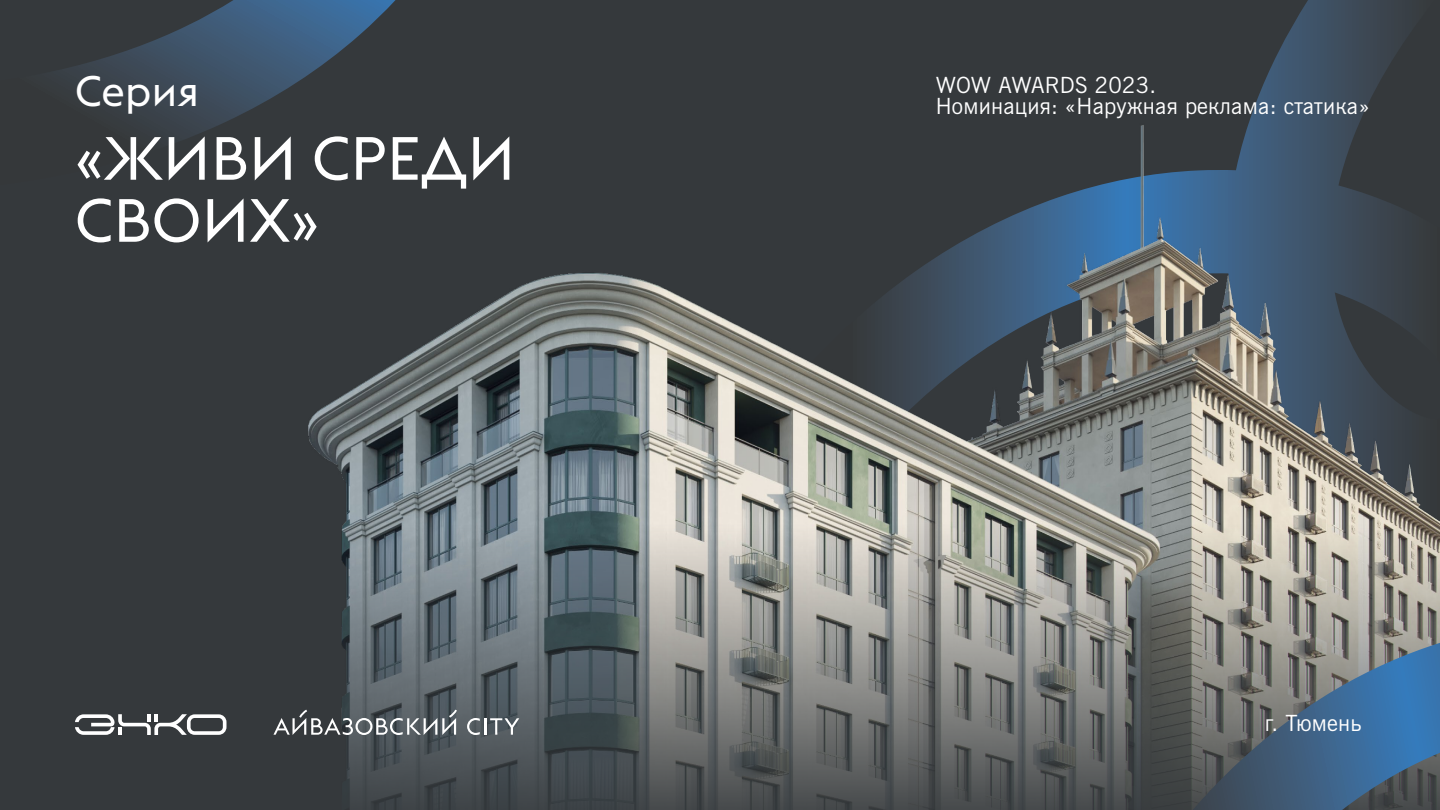
<style>
.page{position:relative;width:1440px;height:810px;background:#35393c}
.page>*{position:absolute;margin:0;border:0;box-sizing:border-box;transform-origin:0 0}
.t1{font:60.07px/62px "Euclid Triangle";letter-spacing:.01em;color:#fff}
.t2{font:42px "Euclid Triangle";letter-spacing:.01em;color:#fff}
.t3{font:22.35px "News Gothic BT";letter-spacing:.01em;color:#fff}
</style>
<div class="page">
<svg style="left:1256px;top:0;width:149px;height:103px"></svg>
<img style="left:308px;top:103px;width:1097px;height:327px">
<svg style="left:226px;top:430px;width:1214px;height:380px"></svg>
<svg style="left:63px;top:0;width:333px;height:185px"></svg>
<svg style="left:75px;top:714px;width:151px;height:21px"></svg>
<svg style="left:1193px;top:643px;width:247px;height:167px"></svg>
<svg style="left:273px;top:710px;width:184px;height:25px"></svg>
<svg style="left:467px;top:718px;width:52px;height:17px"></svg>
<h2 class="t2" style="left:75px;top:64px;width:126px">Серия</h2>
<h1 class="t1" style="left:75px;top:127px;width:441px">«ЖИВИ СРЕДИ<br>СВОИХ»</h1>
<p class="t3" style="left:936px;top:71px;width:222px">WOW AWARDS 2023.</p>
<p class="t3" style="left:936px;top:92px;width:435px">Номинация: «Наружная реклама: статика»</p>
<p class="t3" style="left:1265px;top:710px;width:98px">г. Тюмень</p>
</div>
